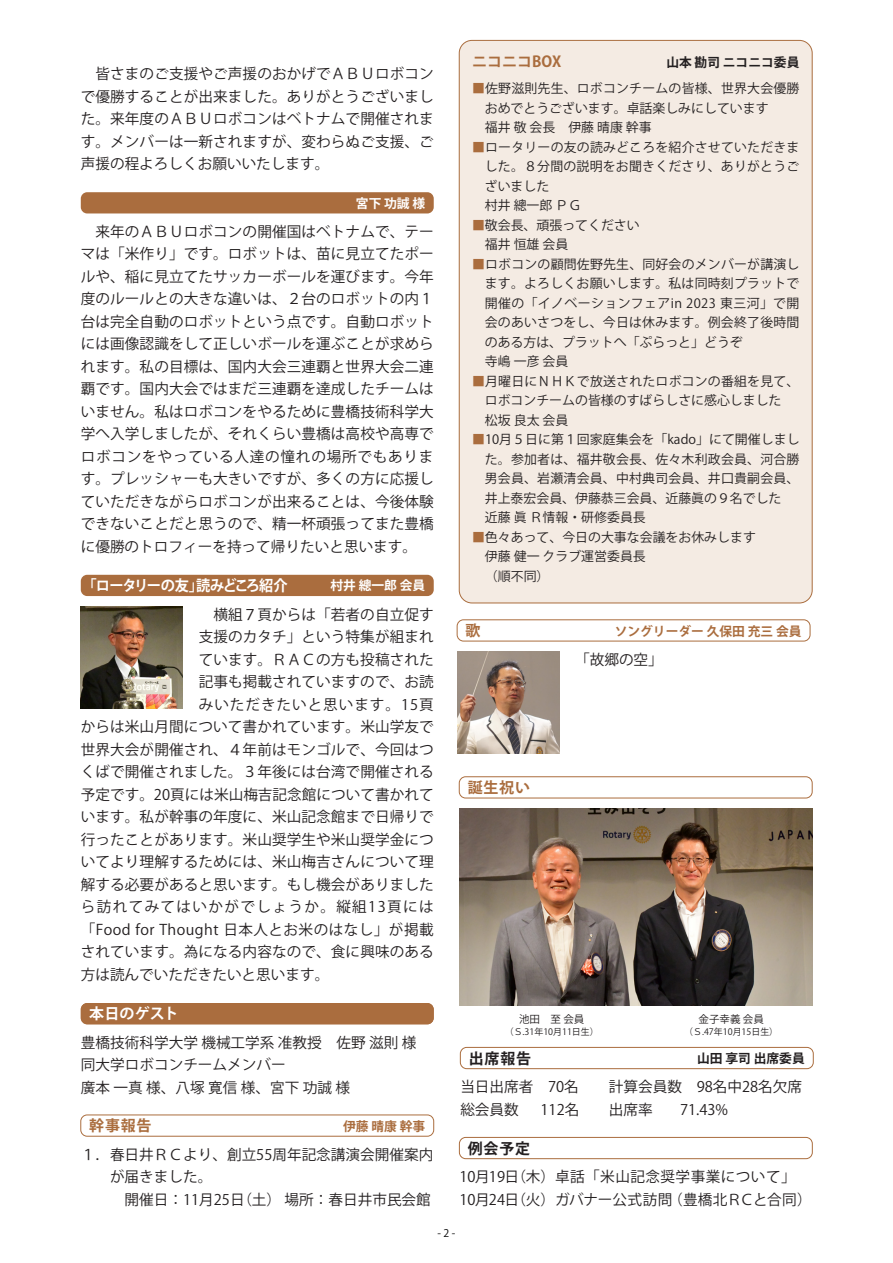
<style>
.page{position:relative;width:893px;height:1263px;background:#fff}
.page>*{position:absolute;margin:0;border:0;box-sizing:border-box;transform-origin:0 0}
.t1{font:700 15px "Koz Go Pro";letter-spacing:-.075em;color:#fff;scale:.95 1}
.t2{font:700 15px "Koz Go Pro";letter-spacing:.025em;color:#aa6d3e}
.t3{font:700 15px "Koz Go Pro";letter-spacing:.05em;color:#231f20}
.t4{font:700 15px "Koz Go Pro";color:#aa6d3e}
.t5{font:700 15px "Koz Go Pro";letter-spacing:-.05em;color:#fff}
.t6{font:14.7px/22.5px "Koz Go Pr 6 N";letter-spacing:.005em;color:#231f20}
.t7{font:14.7px "Koz Go Pr 6 N";letter-spacing:.03em;color:#231f20}
.t8{font:14.7px "Koz Go Pr 6 N";letter-spacing:.09em;color:#231f20}
.t9{font:14.7px "Koz Go Pr 6 N";letter-spacing:.065em;color:#231f20}
.t10{font:12.9px/19.5px "Koz Go Pr 6 N";letter-spacing:.015em;color:#231f20}
.t11{font:700 12.75px "Koz Go Pro";color:#aa6d3e}
.t12{font:700 12.75px "Koz Go Pro";color:#231f20}
.t13{font:700 12.75px "Koz Go Pro";color:#fff}
.t14{font:10.5px "Koz Go Pr 6 N";color:#231f20}
.t15{font:10.5px "Koz Go Pro";color:#030303}
.t16{font:8.85px "Koz Go Pr 6 N";color:#231f20}
.s1{color:#aa6d3e}
</style>
<div class="page">
<div style="left:459px;top:40px;width:353px;height:563px;background:#f4ebe3;border-radius:13px"></div>
<div style="left:459px;top:776px;width:354px;height:22px;border:1px solid #aa6d3e;border-radius:6px"></div>
<div style="left:460px;top:1047px;width:354px;height:22px;border:1px solid #aa6d3e;border-radius:6px"></div>
<div style="left:459px;top:1137px;width:354px;height:22px;border:1px solid #aa6d3e;border-radius:6px"></div>
<div style="left:81px;top:1003px;width:353px;height:21px;background:#aa6d3e;border-radius:6px"></div>
<div style="left:457px;top:619px;width:353px;height:22px;border:1px solid #aa6d3e;border-radius:6px"></div>
<img style="left:457px;top:652px;width:102px;height:102px">
<div style="left:81px;top:575px;width:353px;height:21px;background:#aa6d3e;border-radius:6px"></div>
<div style="left:81px;top:192px;width:353px;height:21px;background:#aa6d3e;border-radius:6px"></div>
<img style="left:81px;top:607px;width:102px;height:102px">
<div style="left:80px;top:1114px;width:354px;height:23px;border:1px solid #aa6d3e;border-radius:6px"></div>
<img style="left:459px;top:809px;width:353px;height:196px">
<p class="t6" style="left:81px;top:63px;width:355px;text-align:justify">　皆さまのご支援やご声援のおかげでＡＢＵロボコンで優勝することが出来ました。ありがとうございました。来年度のＡＢＵロボコンはベトナムで開催されます。メンバーは一新されますが、変わらぬご支援、ご声援の程よろしくお願いいたします。</p>
<p class="t13" style="left:356px;top:195px;width:71px">宮下 功誠 様</p>
<p class="t6" style="left:81px;top:221px;width:355px;text-align:justify">　来年のＡＢＵロボコンの開催国はベトナムで、テーマは「米作り」です。ロボットは、苗に見立てたポールや、稲に見立てたサッカーボールを運びます。今年度のルールとの大きな違いは、２台のロボットの内１台は完全自動のロボットという点です。自動ロボットには画像認識をして正しいボールを運ぶことが求められます。私の目標は、国内大会三連覇と世界大会二連覇です。国内大会ではまだ三連覇を達成したチームはいません。私はロボコンをやるために豊橋技術科学大学へ入学しましたが、それくらい豊橋は高校や高専でロボコンをやっている人達の憧れの場所でもあります。プレッシャーも大きいですが、多くの方に応援していただきながらロボコンが出来ることは、今後体験できないことだと思うので、精一杯頑張ってまた豊橋に優勝のトロフィーを持って帰りたいと思います。</p>
<p class="t1" style="left:82px;top:576px;width:218px">「ロータリーの友」読みどころ紹介</p>
<p class="t13" style="left:330px;top:577px;width:96px">村井 總一郎 会員</p>
<p class="t6" style="left:199px;top:603px;width:236px">　横組７頁からは「若者の自立促す</p>
<p class="t6" style="left:199px;top:626px;width:236px">支援のカタチ」という特集が組まれ</p>
<p class="t6" style="left:199px;top:648px;width:236px">ています。ＲＡＣの方も投稿された</p>
<p class="t6" style="left:199px;top:671px;width:236px">記事も掲載されていますので、お読</p>
<p class="t9" style="left:199px;top:696px;width:236px">みいただきたいと思います。15頁</p>
<p class="t6" style="left:81px;top:716px;width:355px">からは米山月間について書かれています。米山学友で</p>
<p class="t6" style="left:81px;top:738px;width:355px">世界大会が開催され、４年前はモンゴルで、今回はつ</p>
<p class="t6" style="left:81px;top:761px;width:355px">くばで開催されました。３年後には台湾で開催される</p>
<p class="t6" style="left:81px;top:783px;width:354px">予定です。20頁には米山梅吉記念館について書かれて</p>
<p class="t6" style="left:81px;top:806px;width:355px">います。私が幹事の年度に、米山記念館まで日帰りで</p>
<p class="t6" style="left:81px;top:828px;width:355px">行ったことがあります。米山奨学生や米山奨学金につ</p>
<p class="t6" style="left:81px;top:851px;width:355px">いてより理解するためには、米山梅吉さんについて理</p>
<p class="t6" style="left:81px;top:873px;width:355px">解する必要があると思います。もし機会がありました</p>
<p class="t8" style="left:81px;top:898px;width:354px">ら訪れてみてはいかがでしょうか。縦組13頁には</p>
<p class="t7" style="left:81px;top:921px;width:354px">「Food for Thought 日本人とお米のはなし」が掲載</p>
<p class="t6" style="left:81px;top:941px;width:355px">されています。為になる内容なので、食に興味のある</p>
<p class="t6" style="left:81px;top:963px;width:250px">方は読んでいただきたいと思います。</p>
<p class="t5" style="left:89px;top:1004px;width:91px">本日のゲスト</p>
<p class="t6" style="left:81px;top:1031px;width:337px">豊橋技術科学大学 機械工学系 准教授　佐野 滋則 様同大学ロボコンチームメンバー<br>廣本 一真 様、八塚 寛信 様、宮下 功誠 様</p>
<p class="t2" style="left:89px;top:1116px;width:64px">幹事報告</p>
<p class="t11" style="left:343px;top:1118px;width:84px">伊藤 晴康 幹事</p>
<p class="t6" style="left:81px;top:1143px;width:354px">１．春日井ＲＣより、創立55周年記念講演会開催案内</p>
<p class="t6" style="left:110px;top:1166px;width:104px">が届きました。</p>
<p class="t6" style="left:81px;top:1188px;width:352px">　　　開催日：11月25日（土） 場所：春日井市民会館</p>
<p class="t4" style="left:472px;top:52px;width:91px">ニコニコBOX</p>
<p class="t12" style="left:666px;top:54px;width:135px">山本 勘司 ニコニコ委員</p>
<p class="t10" style="left:472px;top:79px;width:329px"><span class="s1">■</span>佐野滋則先生、ロボコンチームの皆様、世界大会優勝</p>
<p class="t10" style="left:485px;top:99px;width:285px">おめでとうございます。卓話楽しみにしています</p>
<p class="t10" style="left:472px;top:118px;width:181px">　福井 敬 会長　伊藤 晴康 幹事</p>
<p class="t10" style="left:472px;top:138px;width:329px"><span class="s1">■</span>ロータリーの友の読みどころを紹介させていただきま</p>
<p class="t10" style="left:485px;top:157px;width:316px">した。８分間の説明をお聞きくださり、ありがとうご</p>
<p class="t10" style="left:485px;top:177px;width:66px">ざいました</p>
<p class="t10" style="left:472px;top:196px;width:111px">　村井 總一郎 ＰＧ</p>
<p class="t10" style="left:472px;top:216px;width:169px"><span class="s1">■</span>敬会長、頑張ってください　福井 恒雄 会員</p>
<p class="t10" style="left:472px;top:255px;width:329px"><span class="s1">■</span>ロボコンの顧問佐野先生、同好会のメンバーが講演し</p>
<p class="t10" style="left:485px;top:274px;width:316px">ます。よろしくお願いします。私は同時刻プラットで</p>
<p class="t10" style="left:485px;top:294px;width:316px">開催の「イノベーションフェアin 2023 東三河」で開</p>
<p class="t10" style="left:485px;top:313px;width:316px">会のあいさつをし、今日は休みます。例会終了後時間</p>
<p class="t10" style="left:485px;top:333px;width:259px">のある方は、プラットへ「ぷらっと」どうぞ</p>
<p class="t10" style="left:472px;top:352px;width:98px">　寺嶋 一彦 会員</p>
<p class="t10" style="left:472px;top:372px;width:329px"><span class="s1">■</span>月曜日にＮＨＫで放送されたロボコンの番組を見て、</p>
<p class="t10" style="left:485px;top:391px;width:298px">ロボコンチームの皆様のすばらしさに感心しました</p>
<p class="t10" style="left:472px;top:411px;width:98px">　松坂 良太 会員</p>
<p class="t10" style="left:472px;top:430px;width:329px"><span class="s1">■</span>10月５日に第１回家庭集会を「kado」にて開催しまし</p>
<p class="t10" style="left:485px;top:450px;width:316px">た。参加者は、福井敬会長、佐々木利政会員、河合勝</p>
<p class="t10" style="left:485px;top:469px;width:316px">男会員、岩瀬清会員、中村典司会員、井口貴嗣会員、</p>
<p class="t10" style="left:485px;top:489px;width:298px">井上泰宏会員、伊藤恭三会員、近藤眞の９名でした</p>
<p class="t10" style="left:472px;top:508px;width:175px">　近藤 眞 Ｒ情報・研修委員長</p>
<p class="t10" style="left:472px;top:528px;width:285px"><span class="s1">■</span>色々あって、今日の大事な会議をお休みします　伊藤 健一 クラブ運営委員長<br>　（順不同)</p>
<p class="t2" style="left:466px;top:621px;width:16px">歌</p>
<p class="t11" style="left:615px;top:623px;width:188px">ソングリーダー 久保田 充三 会員</p>
<p class="t6" style="left:575px;top:648px;width:89px">「故郷の空」</p>
<p class="t2" style="left:468px;top:778px;width:64px">誕生祝い</p>
<p class="t14" style="left:519px;top:1013px;width:67px">池田　至 会員</p>
<p class="t16" style="left:505px;top:1026px;width:95px">（Ｓ.31年10月11日生）</p>
<p class="t14" style="left:698px;top:1013px;width:67px">金子幸義 会員</p>
<p class="t16" style="left:684px;top:1026px;width:95px">（Ｓ.47年10月15日生）</p>
<p class="t3" style="left:469px;top:1048px;width:64px">出席報告</p>
<p class="t12" style="left:697px;top:1050px;width:109px">山田 享司 出席委員</p>
<p class="t6" style="left:460px;top:1076px;width:120px">当日出席者　70名総会員数</p>
<p class="t6" style="left:609px;top:1076px;width:195px">計算会員数　98名中28名欠席出席率</p>
<p class="t6" style="left:541px;top:1098px;width:40px">112名</p>
<p class="t6" style="left:680px;top:1098px;width:49px">71.43%</p>
<p class="t3" style="left:468px;top:1138px;width:64px">例会予定</p>
<p class="t6" style="left:459px;top:1166px;width:354px">10月19日（木）卓話「米山記念奨学事業について」<br>10月24日（火）ガバナー公式訪問（豊橋北ＲＣと合同）</p>
<p class="t15" style="left:438px;top:1227px;width:19px">- 2 -</p>
</div>
